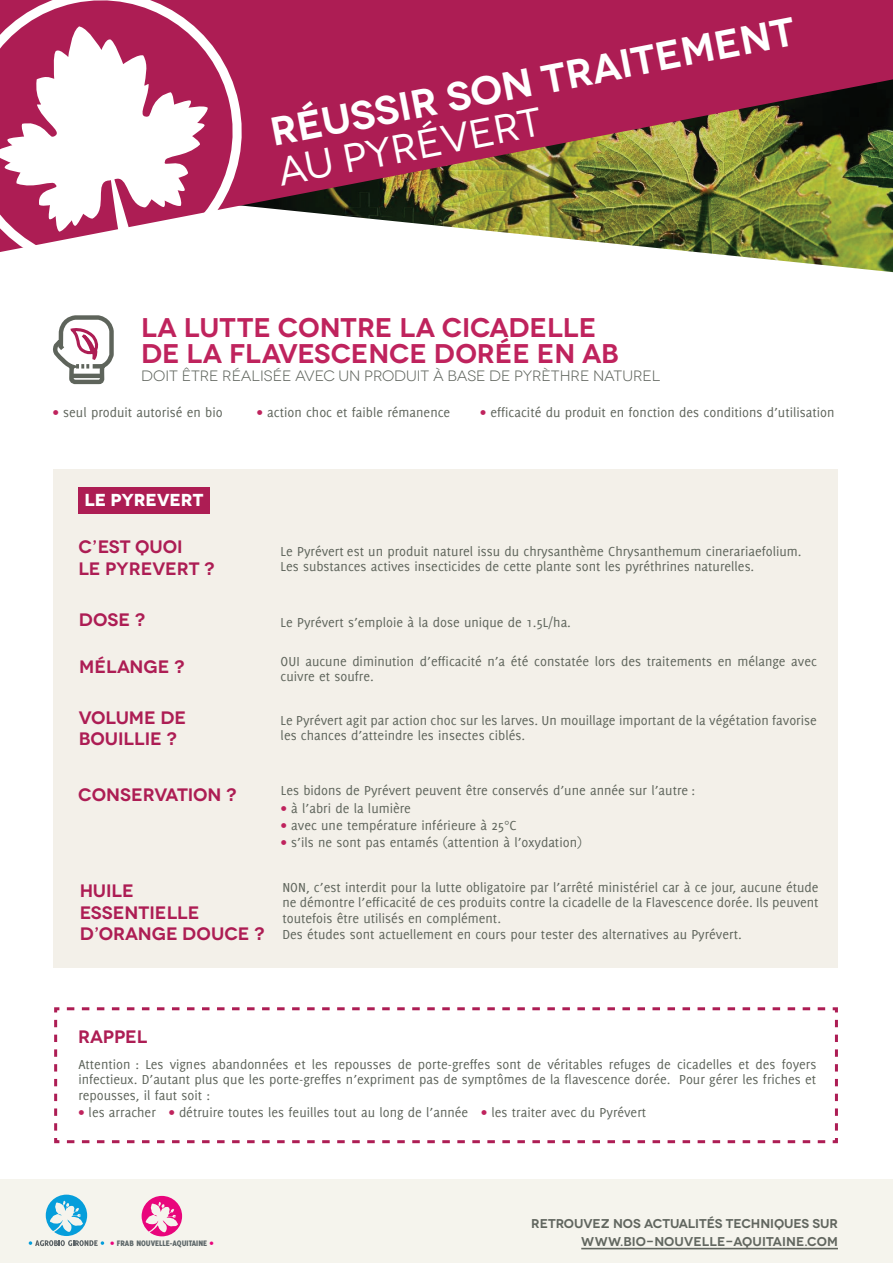
<style>
.page{position:relative;width:893px;height:1263px;background:#fff}
.page>*{position:absolute;margin:0;border:0;box-sizing:border-box;transform-origin:0 0}
.t1{font:600 40.05px "Novecentowide";color:#fff}
.t2{font:40.05px "Novecentowide";color:#fff}
.t3{font:600 27px/25.5px "Novecentowide";color:#bf235d}
.t4{font:600 18px/21.6px "Novecentowide";color:#ad1d54}
.t5{font:700 17.4px "Novecentowide";color:#fff}
.t6{font:15px "Novecentowide";color:#61665f}
.t7{font:14.25px/15.8px "Delicious";color:#5e645b}
.t8{font:600 12.75px/18px "Novecentowide";color:#61665f;text-align:right}
.t9{font:800 8.7px "Delicious";color:#5c6668}
.s1{color:#bf235d}
.s2{color:#e9057c}
</style>
<div class="page">
<img style="left:696px;top:252px;width:197px;height:20px">
<svg style="left:255px;top:0;width:638px;height:252px;background:#9a4b50"></svg>
<svg style="left:0;top:0;width:255px;height:252px;fill:#ad1d54"></svg>
<svg style="left:0;top:26px;width:208px;height:219px"></svg>
<svg style="left:53px;top:315px;width:61px;height:70px"></svg>
<div style="left:53px;top:469px;width:785px;height:498px;background:#f3f0e9"></div>
<div style="left:79px;top:487px;width:131px;height:26px;background:#ad1d54"></div>
<svg style="left:54px;top:1007px;width:784px;height:137px"></svg>
<div style="left:0;top:1179px;width:893px;height:84px;background:#f5f4ed"></div>
<svg style="left:142px;top:1196px;width:40px;height:40px"></svg>
<hr style="left:581px;top:1248px;width:257px;height:1px;background:#61665f">
<svg style="left:29px;top:1194px;width:75px;height:52px"></svg>
<h1 class="t1" style="left:266px;top:108px;width:535px;rotate:-11deg">RÉUSSIR SON TRAITEMENT</h1>
<h1 class="t2" style="left:274px;top:149px;width:270px;rotate:-11deg">au pyrévert</h1>
<h2 class="t3" style="left:141px;top:315px;width:479px">LA LUTTE CONTRE LA CICADELLE<br>DE LA FLAVESCENCE DORÉE EN AB</h2>
<p class="t6" style="left:141px;top:367px;width:520px">DOIT ÊTRE RÉALISÉE AVEC UN PRODUIT À BASE DE PYRÈTHRE NATUREL</p>
<p class="t7" style="left:53px;top:404px;width:171px"><span class="s1">•</span> seul produit autorisé en bio</p>
<p class="t7" style="left:257px;top:404px;width:195px"><span class="s1">•</span> action choc et faible rémanence</p>
<p class="t7" style="left:480px;top:404px;width:356px"><span class="s1">•</span> efficacité du produit en fonction des conditions d’utilisation</p>
<p class="t5" style="left:84px;top:489px;width:120px">LE PYREVERT</p>
<p class="t4" style="left:78px;top:536px;width:138px">C’EST QUOI<br>LE PYREVERT ?</p>
<p class="t7" style="left:281px;top:543px;width:522px">Le Pyrévert est un produit naturel issu du chrysanthème Chrysanthemum cinerariaefolium.<br>Les substances actives insecticides de cette plante sont les pyréthrines naturelles.</p>
<p class="t4" style="left:79px;top:609px;width:68px">DOSE ?</p>
<p class="t7" style="left:281px;top:614px;width:292px">Le Pyrévert s’emploie à la dose unique de 1.5L/ha.</p>
<p class="t4" style="left:79px;top:656px;width:107px">MÉLANGE ?</p>
<p class="t7" style="left:281px;top:653px;width:538px">OUI aucune diminution d’efficacité n’a été constatée lors des traitements en mélange avec cuivre et soufre.</p>
<p class="t4" style="left:79px;top:707px;width:109px">VOLUME DE<br>BOUILLIE ?</p>
<p class="t7" style="left:281px;top:712px;width:538px">Le Pyrévert agit par action choc sur les larves. Un mouillage important de la végétation favorise les chances d’atteindre les insectes ciblés.</p>
<p class="t4" style="left:78px;top:784px;width:160px">CONSERVATION ?</p>
<p class="t7" style="left:281px;top:783px;width:416px">Les bidons de Pyrévert peuvent être conservés d’une année sur l’autre :</p>
<p class="t7" style="left:281px;top:800px;width:132px"><span class="s1">•</span> à l’abri de la lumière</p>
<p class="t7" style="left:281px;top:817px;width:237px"><span class="s1">•</span> avec une température inférieure à 25°C</p>
<p class="t7" style="left:281px;top:834px;width:302px"><span class="s1">•</span> s’ils ne sont pas entamés (attention à l’oxydation)</p>
<p class="t4" style="left:80px;top:880px;width:186px">HUILE<br>ESSENTIELLE<br>D’ORANGE DOUCE ?</p>
<p class="t7" style="left:282px;top:879px;width:538px">NON, c’est interdit pour la lutte obligatoire par l’arrêté ministériel car à ce jour, aucune étude ne démontre l’efficacité de ces produits contre la cicadelle de la Flavescence dorée. Ils peuvent toutefois être utilisés en complément.<br>Des études sont actuellement en cours pour tester des alternatives au Pyrévert.</p>
<p class="t4" style="left:78px;top:1026px;width:71px">RAPPEL</p>
<p class="t7" style="left:78px;top:1056px;width:740px;text-align:justify">Attention : Les vignes abandonnées et les repousses de porte-greffes sont de véritables refuges de cicadelles et des foyers infectieux. D’autant plus que les porte-greffes n’expriment pas de symptômes de la flavescence dorée. Pour gérer les friches et repousses, il faut soit :</p>
<p class="t7" style="left:78px;top:1105px;width:569px"><span class="s1">•</span> les arracher <span class="s1">•</span> détruire toutes les feuilles tout au long de l’année <span class="s1">•</span> les traiter avec du Pyrévert</p>
<p class="t9" style="left:111px;top:1238px;width:104px"><span class="s2">•</span> FRAB NOUVELLE-AQUITAINE <span class="s2">•</span></p>
<p class="t8" style="left:531px;top:1215px;width:308px">RETROUVEZ NOS ACTUALITÉS TECHNIQUES SUR<br>WWW.BIO-NOUVELLE-AQUITAINE.COM</p>
</div>
